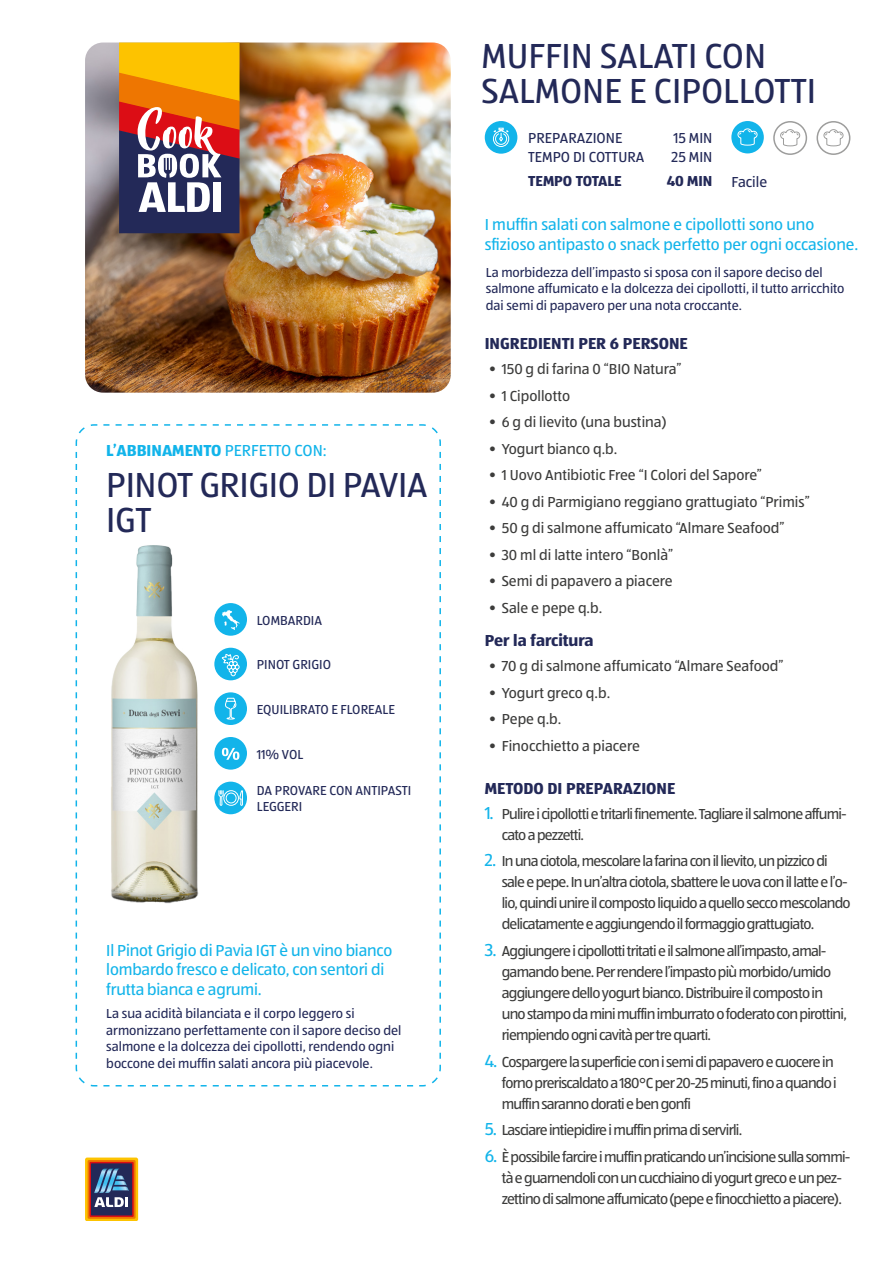
<style>
.page{position:relative;width:893px;height:1263px;background:#fff}
.page>*{position:absolute;margin:0;border:0;box-sizing:border-box;transform-origin:0 0}
.t1{font:36px/34.5px "ALDISUEDOT";color:#232958}
.t2{font:16.5px/19.5px "ALDISUEDOT";letter-spacing:-.01em;color:#12b4ea}
.t3{font:700 16.5px "ALDISUEDOT";color:#232958}
.t4{font:700 16.5px "ALDISUEDOT";color:#12b4ea}
.t5{font:15px/21px "ALDISUEDOT";letter-spacing:-.05em;color:#3c3c3b}
.t6{font:15px "ALDISUEDOT";color:#3c3c3b}
.t7{font:15px/19.5px "ALDISUEDOT";color:#232958}
.t8{font:700 15px "ALDISUEDOT";color:#232958}
.t9{font:13.5px/16.5px "ALDISUEDOT";color:#232958}
.s1{font-weight:400}
.s2{font-size:18px;color:#12b4ea}
</style>
<div class="page">
<img style="left:85px;top:43px;width:366px;height:350px">
<svg style="left:119px;top:43px;width:120px;height:190px;background:#ac774a"></svg>
<div style="left:213px;top:182px;width:8px;height:30px;background:#fff"></div>
<svg style="left:75px;top:424px;width:366px;height:663px"></svg>
<div style="left:485px;top:121px;width:32px;height:33px;background:#12b4ea;border-radius:50%"></div>
<svg style="left:493px;top:128px;width:16px;height:19px"></svg>
<svg style="left:85px;top:1157px;width:53px;height:63px"></svg>
<div style="left:88px;top:1160px;width:48px;height:59px;background:#ee7601"></div>
<svg style="left:89px;top:1162px;width:45px;height:55px"></svg>
<div style="left:91px;top:1163px;width:41px;height:52px;background:#232958"></div>
<svg style="left:94px;top:1168px;width:35px;height:39px"></svg>
<div style="left:816px;top:121px;width:34px;height:34px;border:2px solid #9d9d9c;border-radius:50%"></div>
<svg style="left:823px;top:129px;width:21px;height:18px"></svg>
<div style="left:773px;top:121px;width:34px;height:34px;border:2px solid #9d9d9c;border-radius:50%"></div>
<svg style="left:780px;top:129px;width:20px;height:18px"></svg>
<div style="left:731px;top:121px;width:33px;height:32px;background:#12b4ea;border-radius:50%"></div>
<svg style="left:737px;top:128px;width:21px;height:18px"></svg>
<img style="left:100px;top:544px;width:117px;height:366px">
<div style="left:214px;top:603px;width:33px;height:33px;background:#12b4ea;border-radius:50%"></div>
<svg style="left:222px;top:610px;width:17px;height:20px"></svg>
<div style="left:214px;top:648px;width:33px;height:32px;background:#12b4ea;border-radius:50%"></div>
<svg style="left:221px;top:654px;width:19px;height:22px"></svg>
<div style="left:214px;top:692px;width:33px;height:33px;background:#12b4ea;border-radius:50%"></div>
<svg style="left:225px;top:697px;width:12px;height:23px"></svg>
<div style="left:214px;top:737px;width:33px;height:33px;background:#12b4ea;border-radius:50%"></div>
<div style="left:214px;top:782px;width:33px;height:32px;background:#12b4ea;border-radius:50%"></div>
<svg style="left:218px;top:747px;width:25px;height:59px"></svg>
<p class="t4" style="left:106px;top:439px;width:222px">L’ABBINAMENTO <span class="s1">PERFETTO CON:</span></p>
<h1 class="t1" style="left:106px;top:467px;width:323px">PINOT GRIGIO DI PAVIA<br>IGT</h1>
<p class="t9" style="left:257px;top:611px;width:67px">LOMBARDIA</p>
<p class="t9" style="left:257px;top:656px;width:76px">PINOT GRIGIO</p>
<p class="t9" style="left:257px;top:701px;width:140px">EQUILIBRATO E FLOREALE</p>
<p class="t9" style="left:257px;top:745px;width:48px">11% VOL</p>
<p class="t9" style="left:257px;top:782px;width:156px">DA PROVARE CON ANTIPASTI<br>LEGGERI</p>
<p class="t2" style="left:106px;top:940px;width:287px">Il Pinot Grigio di Pavia IGT è un vino bianco lombardo fresco e delicato, con sentori di frutta bianca e agrumi.</p>
<p class="t9" style="left:106px;top:1005px;width:297px">La sua acidità bilanciata e il corpo leggero si armonizzano perfettamente con il sapore deciso del salmone e la dolcezza dei cipollotti, rendendo ogni boccone dei muffin salati ancora più piacevole.</p>
<h1 class="t1" style="left:482px;top:38px;width:336px">MUFFIN SALATI CON<br>SALMONE E CIPOLLOTTI</h1>
<p class="t7" style="left:528px;top:127px;width:118px">PREPARAZIONE<br>TEMPO DI COTTURA</p>
<p class="t8" style="left:528px;top:171px;width:95px">TEMPO TOTALE</p>
<p class="t7" style="left:672px;top:127px;width:42px">15 MIN<br>25 MIN</p>
<p class="t8" style="left:667px;top:171px;width:47px">40 MIN</p>
<p class="t7" style="left:731px;top:172px;width:37px">Facile</p>
<p class="t2" style="left:485px;top:215px;width:375px">I muffin salati con salmone e cipollotti sono uno sfizioso antipasto o snack perfetto per ogni occasione.</p>
<p class="t9" style="left:486px;top:264px;width:360px">La morbidezza dell’impasto si sposa con il sapore deciso del salmone affumicato e la dolcezza dei cipollotti, il tutto arricchito dai semi di papavero per una nota croccante.</p>
<p class="t3" style="left:485px;top:332px;width:205px">INGREDIENTI PER 6 PERSONE</p>
<p class="t6" style="left:489px;top:359px;width:194px">• 150 g di farina 0 “BIO Natura”</p>
<p class="t6" style="left:489px;top:386px;width:83px">• 1 Cipollotto</p>
<p class="t6" style="left:489px;top:412px;width:179px">• 6 g di lievito (una bustina)</p>
<p class="t6" style="left:489px;top:439px;width:130px">• Yogurt bianco q.b.</p>
<p class="t6" style="left:489px;top:465px;width:274px">• 1 Uovo Antibiotic Free “I Colori del Sapore”</p>
<p class="t6" style="left:489px;top:492px;width:322px">• 40 g di Parmigiano reggiano grattugiato “Primis”</p>
<p class="t6" style="left:489px;top:518px;width:297px">• 50 g di salmone affumicato “Almare Seafood”</p>
<p class="t6" style="left:489px;top:545px;width:186px">• 30 ml di latte intero “Bonlà”</p>
<p class="t6" style="left:489px;top:571px;width:185px">• Semi di papavero a piacere</p>
<p class="t6" style="left:489px;top:598px;width:115px">• Sale e pepe q.b.</p>
<p class="t3" style="left:485px;top:630px;width:110px">Per la farcitura</p>
<p class="t6" style="left:489px;top:656px;width:296px">• 70 g di salmone affumicato “Almare Seafood”</p>
<p class="t6" style="left:489px;top:683px;width:123px">• Yogurt greco q.b.</p>
<p class="t5" style="left:489px;top:708px;width:74px">• Pepe q.b.</p>
<p class="t6" style="left:489px;top:736px;width:152px">• Finocchietto a piacere</p>
<p class="t3" style="left:485px;top:777px;width:192px">METODO DI PREPARAZIONE</p>
<p class="t5" style="left:502px;top:803px;width:347px;text-indent:-17px"><span class="s2">1.</span> Pulire i cipollotti e tritarli finemente. Tagliare il salmone affumi&shy;cato a pezzetti.</p>
<p class="t5" style="left:502px;top:850px;width:350px;text-indent:-17px"><span class="s2">2.</span> In una ciotola, mescolare la farina con il lievito, un pizzico di sale e pepe. In un’altra ciotola, sbattere le uova con il latte e l’o&shy;lio, quindi unire il composto liquido a quello secco mescolando delicatamente e aggiungendo il formaggio grattugiato.</p>
<p class="t5" style="left:502px;top:940px;width:347px;text-indent:-17px"><span class="s2">3.</span> Aggiungere i cipollotti tritati e il salmone all’impasto, amal&shy;gamando bene. Per rendere l’impasto più morbido/umido aggiungere dello yogurt bianco. Distribuire il composto in uno stampo da mini muffin imburrato o foderato con pirottini, riempiendo ogni cavità per tre quarti.</p>
<p class="t5" style="left:502px;top:1050px;width:337px;text-indent:-17px"><span class="s2">4.</span> Cospargere la superficie con i semi di papavero e cuocere in forno preriscaldato a 180°C per 20-25 minuti, fino a quando i muffin saranno dorati e ben gonfi</p>
<p class="t5" style="left:485px;top:1119px;width:259px"><span class="s2">5.</span> Lasciare intiepidire i muffin prima di servirli.</p>
<p class="t5" style="left:485px;top:1145px;width:367px;text-align:center"><span class="s2">6.</span> È possibile farcire i muffin praticando un’incisione sulla sommi&shy;tà e guarnendoli con un cucchiaino di yogurt greco e un pez&shy;zettino di salmone affumicato (pepe e finocchietto a piacere).</p>
</div>
